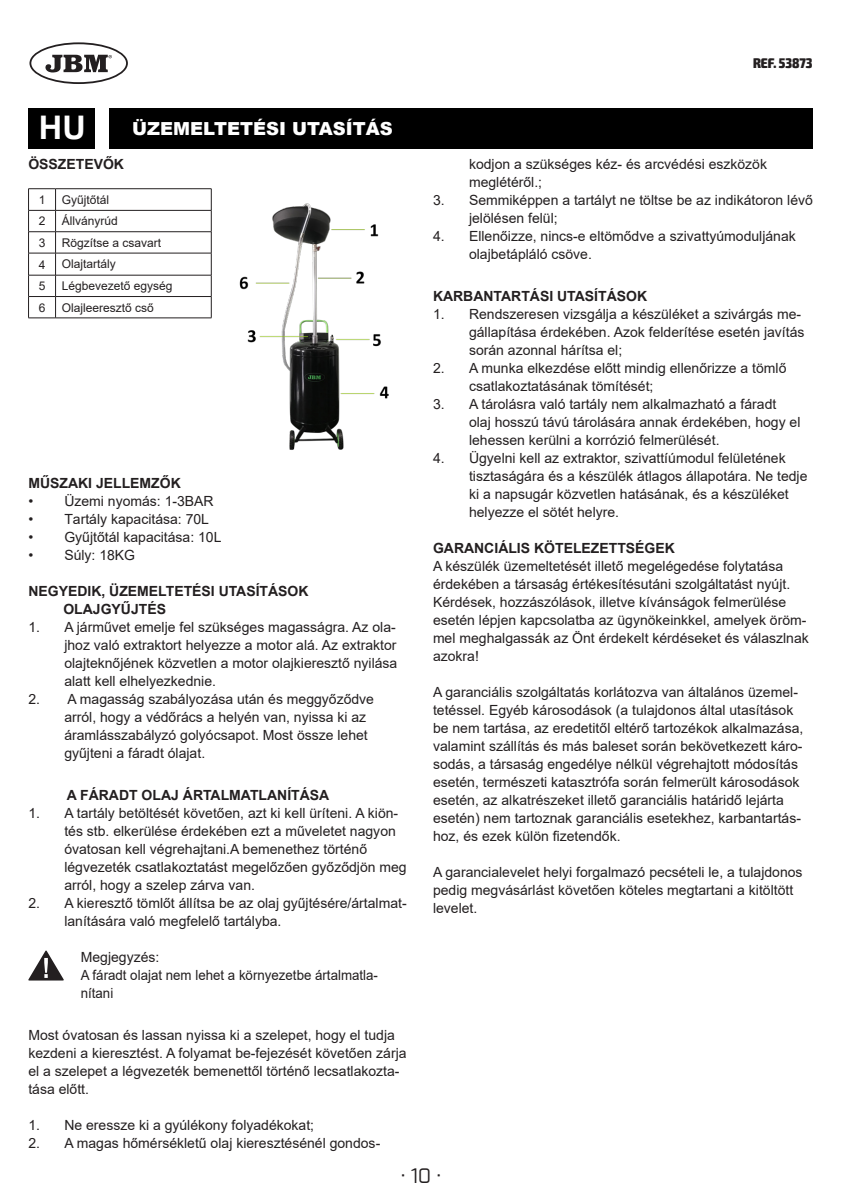
<style>
.page{position:relative;width:842px;height:1191px;background:#fff}
.page>*{position:absolute;margin:0;border:0;box-sizing:border-box;transform-origin:0 0}
.t1{font:700 32.6px "Arial";color:#fff}
.t2{font:20px "Exo";color:#231f20}
.t3{font:900 18px "Arial";color:#fff}
.INSTR__CONTINGUT_PAR{font:14px/18px "Arial";color:#231f20}
.INSTR__CONTINGUT_TÍT{font:700 14px "Arial";color:#231f20}
.WARNING_contingut{font:14px/18px "Arial";color:#231f20;scale:.95 1}
.INSTR__CONTINGUT_PAR-2{font:700 14px "Arial";color:#231f20}
.WARNING_Títol{font:14px "Arial";color:#231f20}
.Estilo_de_párrafo_3{font:700 14px "Arial";color:#231f20}
.t4{font:900 condensed 14px "Exo 2";color:#231f20}
.Estilo_de_párrafo_3-2{font:12px "Arial";color:#231f20}
.Paràgraf{font:12px "Arial";color:#231f20}
</style>
<div class="page">
<div style="left:28px;top:108px;width:67px;height:41px;background:#000"></div>
<div style="left:109px;top:108px;width:703px;height:41px;background:#000"></div>
<hr style="left:56px;top:188px;width:155px;height:1px;background:#231f20">
<hr style="left:56px;top:210px;width:155px;height:1px;background:#231f20">
<hr style="left:56px;top:231px;width:155px;height:1px;background:#231f20">
<hr style="left:56px;top:253px;width:155px;height:1px;background:#231f20">
<hr style="left:56px;top:275px;width:155px;height:1px;background:#231f20">
<hr style="left:56px;top:296px;width:155px;height:1px;background:#231f20">
<svg style="left:211px;top:189px;width:1px;height:129px"></svg>
<svg style="left:28px;top:188px;width:28px;height:130px"></svg>
<hr style="left:56px;top:317px;width:155px;height:1px;background:#231f20">
<img style="left:239px;top:203px;width:150px;height:247px">
<svg style="left:28px;top:950px;width:36px;height:30px"></svg>
<svg style="left:29px;top:42px;width:99px;height:42px"></svg>
<p class="t1" style="left:39px;top:105px;width:48px">HU</p>
<p class="t3" style="left:132px;top:115px;width:262px">ÜZEMELTETÉSI UTASÍTÁS</p>
<p class="Estilo_de_párrafo_3" style="left:28px;top:154px;width:97px">ÖSSZETEVŐK</p>
<p class="Paràgraf" style="left:39px;top:191px;width:8px">1</p>
<p class="Estilo_de_párrafo_3-2" style="left:62px;top:191px;width:49px">Gyűjtőtál</p>
<p class="Paràgraf" style="left:39px;top:213px;width:8px">2</p>
<p class="Estilo_de_párrafo_3-2" style="left:62px;top:213px;width:58px">Állványrúd</p>
<p class="Paràgraf" style="left:39px;top:234px;width:8px">3</p>
<p class="Estilo_de_párrafo_3-2" style="left:62px;top:234px;width:101px">Rögzítse a csavart</p>
<p class="Paràgraf" style="left:39px;top:256px;width:8px">4</p>
<p class="Estilo_de_párrafo_3-2" style="left:62px;top:256px;width:56px">Olajtartály</p>
<p class="Paràgraf" style="left:39px;top:278px;width:8px">5</p>
<p class="Estilo_de_párrafo_3-2" style="left:62px;top:278px;width:112px">Légbevezető egység</p>
<p class="Paràgraf" style="left:39px;top:299px;width:8px">6</p>
<p class="Estilo_de_párrafo_3-2" style="left:62px;top:299px;width:94px">Olajleeresztő cső</p>
<p class="INSTR__CONTINGUT_PAR-2" style="left:28px;top:473px;width:154px">MŰSZAKI JELLEMZŐK</p>
<p class="INSTR__CONTINGUT_PAR" style="left:28px;top:492px;width:187px">• Üzemi nyomás: 1-3BAR</p>
<p class="INSTR__CONTINGUT_PAR" style="left:28px;top:510px;width:182px">• Tartály kapacitása: 70L</p>
<p class="INSTR__CONTINGUT_PAR" style="left:28px;top:528px;width:195px">• Gyűjtőtál kapacitása: 10L</p>
<p class="INSTR__CONTINGUT_PAR" style="left:28px;top:546px;width:108px">• Súly: 18KG</p>
<p class="INSTR__CONTINGUT_TÍT" style="left:28px;top:581px;width:282px">NEGYEDIK, ÜZEMELTETÉSI UTASÍTÁSOK</p>
<p class="INSTR__CONTINGUT_TÍT" style="left:63px;top:599px;width:104px">OLAJGYŰJTÉS</p>
<p class="INSTR__CONTINGUT_PAR" style="left:64px;top:618px;width:335px;text-align:justify;text-indent:-36px">1. A járművet emelje fel szükséges magasságra. Az ola&shy;jhoz való extraktort helyezze a motor alá. Az extraktor olajteknőjének közvetlen a motor olajkieresztő nyilása alatt kell elhelyezkednie.</p>
<p class="INSTR__CONTINGUT_PAR" style="left:64px;top:690px;width:311px;text-indent:-36px">2. A magasság szabályozása után és meggyőződve arról, hogy a védőrács a helyén van, nyissa ki az áramlásszabályzó golyócsapot. Most össze lehet gyűjteni a fáradt ólajat.</p>
<p class="INSTR__CONTINGUT_TÍT" style="left:67px;top:785px;width:264px">A FÁRADT OLAJ ÁRTALMATLANÍTÁSA</p>
<p class="INSTR__CONTINGUT_PAR" style="left:64px;top:804px;width:344px;text-indent:-36px">1. A tartály betöltését követően, azt ki kell üríteni. A kiön&shy;tés stb. elkerülése érdekében ezt a műveletet nagyon óvatosan kell végrehajtani.A bemenethez történő légvezeték csatlakoztatást megelőzően győződjön meg arról, hogy a szelep zárva van.</p>
<p class="INSTR__CONTINGUT_PAR" style="left:64px;top:894px;width:344px;text-indent:-36px">2. A kieresztő tömlőt állítsa be az olaj gyűjtésére/ártalmat&shy;lanítására való megfelelő tartályba.</p>
<p class="WARNING_Títol" style="left:81px;top:947px;width:80px">Megjegyzés:</p>
<p class="WARNING_contingut" style="left:81px;top:966px;width:314px">A fáradt olajat nem lehet a környezetbe ártalmatla&shy;nítani</p>
<p class="INSTR__CONTINGUT_PAR" style="left:28px;top:1026px;width:380px">Most óvatosan és lassan nyissa ki a szelepet, hogy el tudja kezdeni a kieresztést. A folyamat be-fejezését követően zárja el a szelepet a légvezeték bemenettől történő lecsatlakozta&shy;tása előtt.</p>
<p class="INSTR__CONTINGUT_PAR" style="left:28px;top:1116px;width:287px">1. Ne eressze ki a gyúlékony folyadékokat;</p>
<p class="INSTR__CONTINGUT_PAR" style="left:28px;top:1134px;width:353px">2. A magas hőmérsékletű olaj kieresztésénél gondos-</p>
<p class="t4" style="left:753px;top:54px;width:61px">REF. 53873</p>
<p class="INSTR__CONTINGUT_PAR" style="left:469px;top:155px;width:300px">kodjon a szükséges kéz- és arcvédési eszközök meglétéről.;</p>
<p class="INSTR__CONTINGUT_PAR" style="left:469px;top:191px;width:345px;text-indent:-36px">3. Semmiképpen a tartályt ne töltse be az indikátoron lévő jelölésen felül;</p>
<p class="INSTR__CONTINGUT_PAR" style="left:469px;top:227px;width:328px;text-indent:-36px">4. Ellenőizze, nincs-e eltömődve a szivattyúmoduljának olajbetápláló csöve.</p>
<p class="INSTR__CONTINGUT_TÍT" style="left:433px;top:286px;width:216px">KARBANTARTÁSI UTASÍTÁSOK</p>
<p class="INSTR__CONTINGUT_PAR" style="left:469px;top:305px;width:337px;text-indent:-36px">1. Rendszeresen vizsgálja a készüléket a szivárgás me&shy;gállapítása érdekében. Azok felderítése esetén javítás során azonnal hárítsa el;</p>
<p class="INSTR__CONTINGUT_PAR" style="left:469px;top:359px;width:319px;text-indent:-36px">2. A munka elkezdése előtt mindig ellenőrizze a tömlő csatlakoztatásának tömítését;</p>
<p class="INSTR__CONTINGUT_PAR" style="left:469px;top:395px;width:333px;text-indent:-36px">3. A tárolásra való tartály nem alkalmazható a fáradt olaj hosszú távú tárolására annak érdekében, hogy el lehessen kerülni a korrózió felmerülését.</p>
<p class="INSTR__CONTINGUT_PAR" style="left:469px;top:449px;width:340px;text-indent:-36px">4. Ügyelni kell az extraktor, szivattíúmodul felületének tisztaságára és a készülék átlagos állapotára. Ne tedje ki a napsugár közvetlen hatásának, és a készüléket helyezze el sötét helyre.</p>
<p class="INSTR__CONTINGUT_PAR-2" style="left:433px;top:538px;width:243px">GARANCIÁLIS KÖTELEZETTSÉGEK</p>
<p class="INSTR__CONTINGUT_PAR" style="left:433px;top:557px;width:377px">A készülék üzemeltetését illető megelégedése folytatása érdekében a társaság értékesítésutáni szolgáltatást nyújt.<br>Kérdések, hozzászólások, illetve kívánságok felmerülése esetén lépjen kapcsolatba az ügynökeinkkel, amelyek öröm&shy;mel meghalgassák az Önt érdekelt kérdéseket és válaszlnak azokra!</p>
<p class="INSTR__CONTINGUT_PAR" style="left:433px;top:683px;width:372px">A garanciális szolgáltatás korlátozva van általános üzemel&shy;tetéssel. Egyéb károsodások (a tulajdonos által utasítások be nem tartása, az eredetitől eltérő tartozékok alkalmazása, valamint szállítás és más baleset során bekövetkezett káro&shy;sodás, a társaság engedélye nélkül végrehajtott módosítás esetén, természeti katasztrófa során felmerült károsodások esetén, az alkatrészeket illető garanciális határidő lejárta esetén) nem tartoznak garanciális esetekhez, karbantartás&shy;hoz, és ezek külön fizetendők.</p>
<p class="INSTR__CONTINGUT_PAR" style="left:433px;top:863px;width:371px">A garancialevelet helyi forgalmazó pecsételi le, a tulajdonos pedig megvásárlást követően köteles megtartani a kitöltött levelet.</p>
<h2 class="t2" style="left:400px;top:1162px;width:42px">· 10 ·</h2>
</div>
